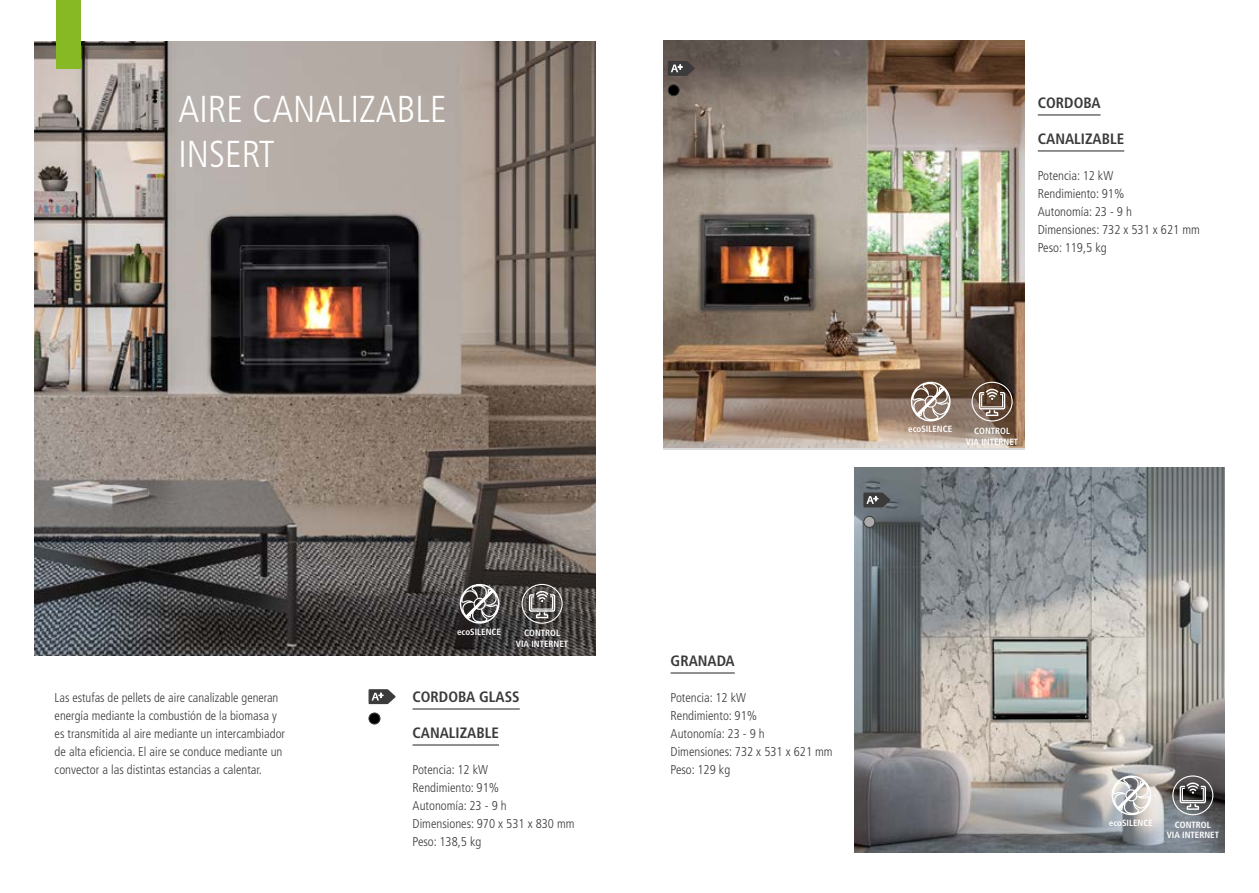
<style>
.page{position:relative;width:1259px;height:893px;background:#fff}
.page>*{position:absolute;margin:0;border:0;box-sizing:border-box;transform-origin:0 0}
.t1{font:300 condensed 37.5px/45px "Frutiger LT Std";color:#fff}
.t2{font:700 condensed 15px "Frutiger";color:#3c3b3b}
.t3{font:300 condensed 12.75px/18px "Frutiger LT Std";color:#3c3b3b}
.t4{font:700 condensed 9px/10.8px "Frutiger LT Std";color:#fff;text-align:center}
.t5{font:700 condensed 9px "Frutiger";color:#fff}
</style>
<div class="page">
<img style="left:34px;top:42px;width:561px;height:614px">
<img style="left:663px;top:40px;width:362px;height:407px">
<img style="left:855px;top:468px;width:370px;height:385px">
<div style="left:668px;top:85px;width:11px;height:11px;background:#000;border-radius:50%"></div>
<div style="left:668px;top:84px;width:11px;height:12px;border:1px solid #3c3b3b;border-radius:50%"></div>
<svg style="left:668px;top:61px;width:27px;height:15px"></svg>
<div style="left:56px;top:0;width:25px;height:68px;background:#87b925"></div>
<div style="left:864px;top:516px;width:11px;height:11px;background:#acabab;border-radius:50%"></div>
<div style="left:863px;top:516px;width:12px;height:12px;border:1px solid #3c3b3b;border-radius:50%"></div>
<svg style="left:863px;top:493px;width:27px;height:14px"></svg>
<hr style="left:670px;top:672px;width:65px;height:2px;background:#3c3b3b">
<div style="left:369px;top:713px;width:11px;height:11px;background:#000;border-radius:50%"></div>
<div style="left:368px;top:713px;width:12px;height:11px;border:1px solid #3c3b3b;border-radius:50%"></div>
<svg style="left:368px;top:689px;width:28px;height:15px"></svg>
<svg style="left:529px;top:591px;width:26px;height:27px"></svg>
<div style="left:521px;top:584px;width:41px;height:40px;border:1px solid #fff;border-radius:50%"></div>
<svg style="left:459px;top:584px;width:40px;height:40px"></svg>
<svg style="left:979px;top:389px;width:26px;height:27px"></svg>
<div style="left:971px;top:382px;width:41px;height:39px;border:1px solid #fff;border-radius:50%"></div>
<svg style="left:910px;top:382px;width:40px;height:39px"></svg>
<hr style="left:1037px;top:114px;width:63px;height:2px;background:#3c3b3b">
<hr style="left:1037px;top:150px;width:87px;height:2px;background:#3c3b3b">
<hr style="left:412px;top:708px;width:108px;height:2px;background:#3c3b3b">
<hr style="left:412px;top:744px;width:87px;height:2px;background:#3c3b3b">
<svg style="left:1179px;top:782px;width:27px;height:28px"></svg>
<div style="left:1172px;top:775px;width:41px;height:40px;border:1px solid #fff;border-radius:50%"></div>
<svg style="left:1111px;top:775px;width:40px;height:40px"></svg>
<h1 class="t1" style="left:179px;top:87px;width:270px">AIRE CANALIZABLE<br>INSERT</h1>
<p class="t5" style="left:457px;top:626px;width:46px">ecoSILENCE</p>
<p class="t4" style="left:516px;top:627px;width:54px">CONTROL<br>VIA INTERNET</p>
<p class="t3" style="left:55px;top:689px;width:232px">Las estufas de pellets de aire canalizable generan energía mediante la combustión de la biomasa y es transmitida al aire mediante un intercambiador de alta eficiencia. El aire se conduce mediante un convector a las distintas estancias a calentar.</p>
<p class="t2" style="left:412px;top:688px;width:109px">CORDOBA GLASS</p>
<p class="t2" style="left:412px;top:724px;width:88px">CANALIZABLE</p>
<p class="t3" style="left:412px;top:761px;width:164px">Potencia: 12 kW<br>Rendimiento: 91%<br>Autonomía: 23 - 9 h<br>Dimensiones: 970 x 531 x 830 mm<br>Peso: 138,5 kg</p>
<p class="t2" style="left:1037px;top:94px;width:64px">CORDOBA</p>
<p class="t2" style="left:1037px;top:130px;width:88px">CANALIZABLE</p>
<p class="t3" style="left:1037px;top:167px;width:164px">Potencia: 12 kW<br>Rendimiento: 91%<br>Autonomía: 23 - 9 h<br>Dimensiones: 732 x 531 x 621 mm<br>Peso: 119,5 kg</p>
<p class="t5" style="left:908px;top:424px;width:46px">ecoSILENCE</p>
<p class="t4" style="left:966px;top:425px;width:54px">CONTROL<br>VIA INTERNET</p>
<p class="t2" style="left:670px;top:652px;width:66px">GRANADA</p>
<p class="t3" style="left:670px;top:689px;width:164px">Potencia: 12 kW<br>Rendimiento: 91%<br>Autonomía: 23 - 9 h<br>Dimensiones: 732 x 531 x 621 mm<br>Peso: 129 kg</p>
<p class="t5" style="left:1109px;top:818px;width:46px">ecoSILENCE</p>
<p class="t4" style="left:1166px;top:819px;width:54px">CONTROL<br>VIA INTERNET</p>
</div>
